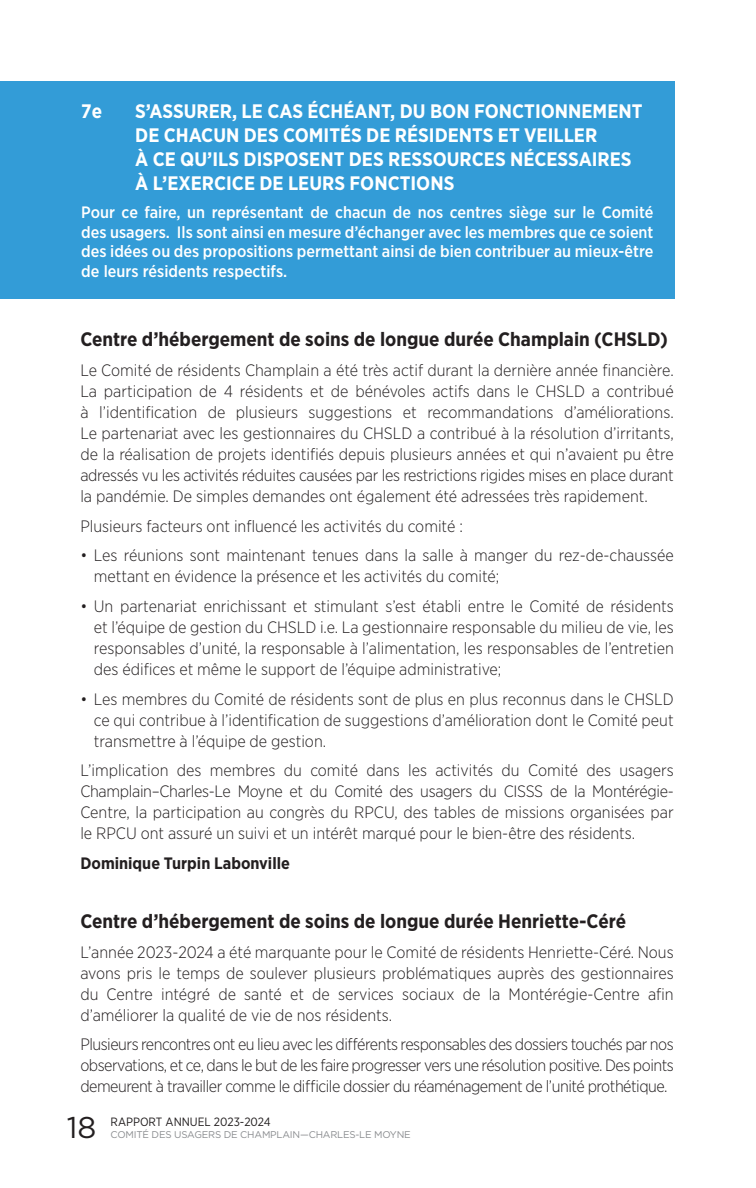
<style>
.page{position:relative;width:756px;height:1188px;background:#fff}
.page>*{position:absolute;margin:0;border:0;box-sizing:border-box;transform-origin:0 0}
.t1{font:30px "Gotham";color:#231f20}
.t2{font:700 19.5px/24px "Gotham Narrow";color:#fff}
.t3{font:700 19.5px "Gotham Narrow";color:#231f20}
.t4{font:300 16.5px/21px "Gotham Narrow";color:#231f20;text-align:justify}
.t5{font:500 16.5px/19.5px "Gotham Narrow";color:#fff;text-align:justify}
.t6{font:700 16.5px "Gotham Narrow";color:#231f20}
.t7{font:12px "Gotham Narrow";color:#231f20}
.t8{font:9.75px "Gotham";letter-spacing:-.02em;color:#8a8c8f}
</style>
<div class="page">
<div style="left:0;top:81px;width:675px;height:217px;background:#339cd7"></div>
<p class="t2" style="left:81px;top:99px;width:22px">7e</p>
<p class="t2" style="left:135px;top:99px;width:509px">S’ASSURER, LE CAS ÉCHÉANT, DU BON FONCTIONNEMENT DE CHACUN DES COMITÉS DE RÉSIDENTS ET VEILLER<br>À CE QU’ILS DISPOSENT DES RESSOURCES NÉCESSAIRES À L’EXERCICE DE LEURS FONCTIONS</p>
<p class="t5" style="left:81px;top:203px;width:574px">Pour ce faire, un représentant de chacun de nos centres siège sur le Comité des usagers. Ils sont ainsi en mesure d’échanger avec les membres que ce soient des idées ou des propositions permettant ainsi de bien contribuer au mieux-être de leurs résidents respectifs.</p>
<p class="t3" style="left:80px;top:327px;width:589px">Centre d’hébergement de soins de longue durée Champlain (CHSLD)</p>
<p class="t4" style="left:80px;top:359px;width:595px">Le Comité de résidents Champlain a été très actif durant la dernière année financière.<br>La participation de 4 résidents et de bénévoles actifs dans le CHSLD a contribué à l’identification de plusieurs suggestions et recommandations d’améliorations.<br>Le partenariat avec les gestionnaires du CHSLD a contribué à la résolution d’irritants, de la réalisation de projets identifiés depuis plusieurs années et qui n’avaient pu être adressés vu les activités réduites causées par les restrictions rigides mises en place durant la pandémie. De simples demandes ont également été adressées très rapidement.</p>
<p class="t4" style="left:80px;top:515px;width:384px">Plusieurs facteurs ont influencé les activités du comité :</p>
<p class="t4" style="left:94px;top:545px;width:581px;text-indent:-13px">• Les réunions sont maintenant tenues dans la salle à manger du rez-de-chaussée mettant en évidence la présence et les activités du comité;</p>
<p class="t4" style="left:94px;top:595px;width:581px;text-indent:-13px">• Un partenariat enrichissant et stimulant s’est établi entre le Comité de résidents et l’équipe de gestion du CHSLD i.e. La gestionnaire responsable du milieu de vie, les responsables d’unité, la responsable à l’alimentation, les responsables de l’entretien des édifices et même le support de l’équipe administrative;</p>
<p class="t4" style="left:94px;top:688px;width:581px;text-indent:-13px">• Les membres du Comité de résidents sont de plus en plus reconnus dans le CHSLD ce qui contribue à l’identification de suggestions d’amélioration dont le Comité peut transmettre à l’équipe de gestion.</p>
<p class="t4" style="left:80px;top:760px;width:595px">L’implication des membres du comité dans les activités du Comité des usagers Champlain–Charles-Le Moyne et du Comité des usagers du CISSS de la Montérégie-Centre, la participation au congrès du RPCU, des tables de missions organisées par le RPCU ont assuré un suivi et un intérêt marqué pour le bien-être des résidents.</p>
<p class="t6" style="left:80px;top:853px;width:211px">Dominique Turpin Labonville</p>
<p class="t3" style="left:80px;top:909px;width:547px">Centre d’hébergement de soins de longue durée Henriette-Céré</p>
<p class="t4" style="left:80px;top:941px;width:595px">L’année 2023-2024 a été marquante pour le Comité de résidents Henriette-Céré. Nous avons pris le temps de soulever plusieurs problématiques auprès des gestionnaires du Centre intégré de santé et de services sociaux de la Montérégie-Centre afin d’améliorer la qualité de vie de nos résidents.</p>
<p class="t4" style="left:80px;top:1034px;width:595px">Plusieurs rencontres ont eu lieu avec les différents responsables des dossiers touchés par nos observations, et ce, dans le but de les faire progresser vers une résolution positive. Des points demeurent à travailler comme le difficile dossier du réaménagement de l’unité prothétique.</p>
<h1 class="t1" style="left:67px;top:1111px;width:31px">18</h1>
<p class="t7" style="left:111px;top:1114px;width:162px">RAPPORT ANNUEL 2023-2024</p>
<p class="t8" style="left:111px;top:1129px;width:302px">COMITÉ DES USAGERS DE CHAMPLAIN—CHARLES-LE MOYNE</p>
</div>
